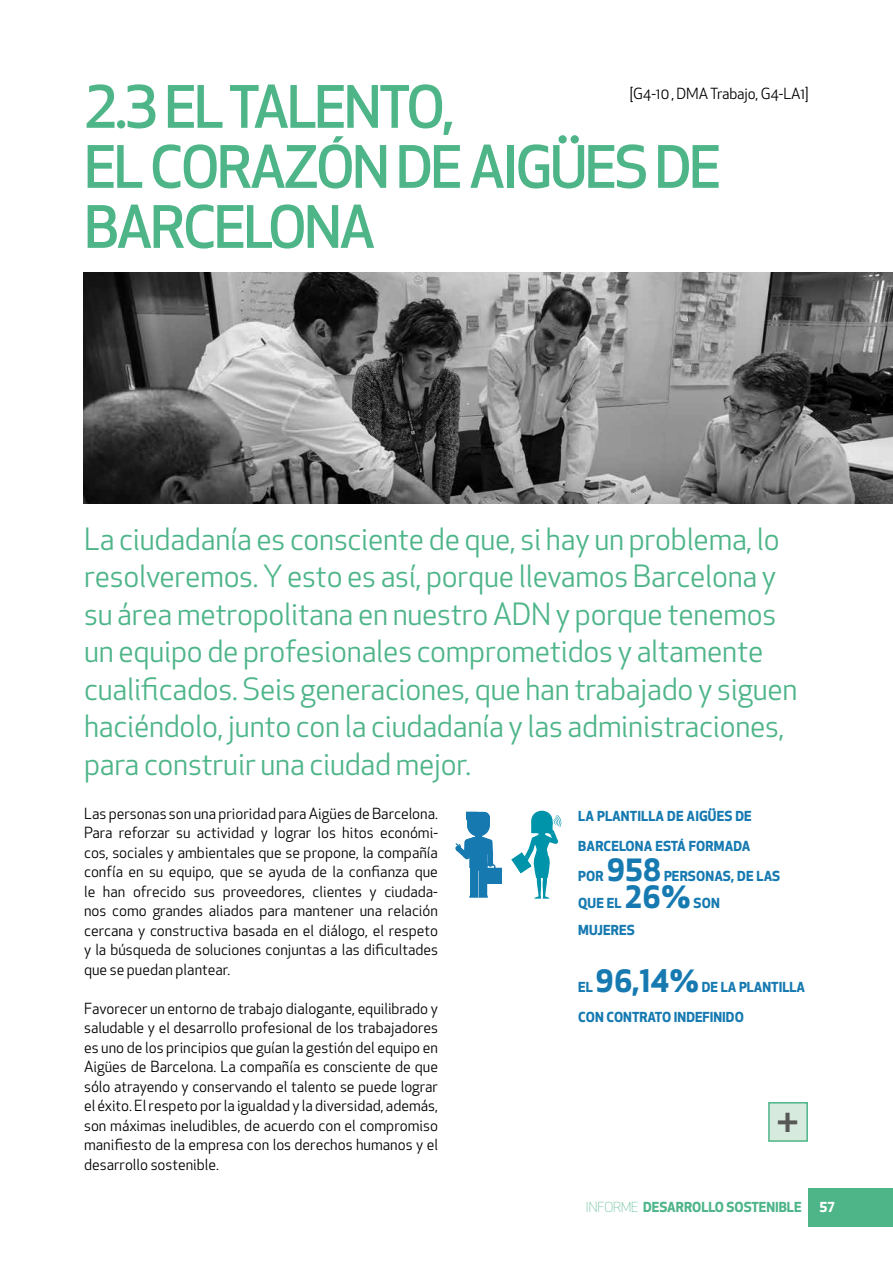
<style>
.page{position:relative;width:893px;height:1263px;background:#fff}
.page>*{position:absolute;margin:0;border:0;box-sizing:border-box;transform-origin:0 0}
.t1{font:500 57px/60px "Apex New";letter-spacing:-.045em;color:#4eb589}
.t2{font:30px/37.5px "Apex New";letter-spacing:-.01em;color:#4eb589}
.t3{font:700 30px "Apex New";color:#167ab1}
.t4{font:700 25.65px "Apex New";color:#575756}
.t5{font:15px/19.5px "Apex New";color:#000;text-align:justify}
.t6{font:700 13.5px "Apex New";letter-spacing:.01em;color:#167ab1}
.t7{font:700 13.5px "Apex New";color:#4eb589}
.t8{font:700 13.5px "Apex New";color:#fff}
.s1{font-weight:300}
</style>
<div class="page">
<div style="left:809px;top:1188px;width:84px;height:38px;background:#4eb589"></div>
<img style="left:84px;top:272px;width:809px;height:232px">
<div style="left:768px;top:1102px;width:40px;height:40px;background:#d6eadd;border:2px solid #4eb589"></div>
<svg style="left:455px;top:812px;width:47px;height:85px"></svg>
<svg style="left:511px;top:811px;width:50px;height:88px"></svg>
<h1 class="t1" style="left:84px;top:76px;width:639px">2.3 EL TALENTO,<br>EL CORAZÓN DE AIGÜES DE<br>BARCELONA</h1>
<p class="t5" style="left:630px;top:84px;width:180px">[G4-10 , DMA Trabajo, G4-LA1]</p>
<p class="t2" style="left:84px;top:520px;width:715px">La ciudadanía es consciente de que, si hay un problema, lo resolveremos. Y esto es así, porque llevamos Barcelona y su área metropolitana en nuestro ADN y porque tenemos un equipo de profesionales comprometidos y altamente cualificados. Seis generaciones, que han trabajado y siguen haciéndolo, junto con la ciudadanía y las administraciones, para construir una ciudad mejor.</p>
<p class="t5" style="left:84px;top:803px;width:355px">Las personas son una prioridad para Aigües de Barcelona.<br>Para reforzar su actividad y lograr los hitos económi&shy;cos, sociales y ambientales que se propone, la compañía confía en su equipo, que se ayuda de la confianza que le han ofrecido sus proveedores, clientes y ciudada&shy;nos como grandes aliados para mantener una relación cercana y constructiva basada en el diálogo, el respeto y la búsqueda de soluciones conjuntas a las dificultades que se puedan plantear.</p>
<p class="t5" style="left:84px;top:998px;width:355px">Favorecer un entorno de trabajo dialogante, equilibrado y saludable y el desarrollo profesional de los trabajadores es uno de los principios que guían la gestión del equipo en Aigües de Barcelona. La compañía es consciente de que sólo atrayendo y conservando el talento se puede lograr el éxito. El respeto por la igualdad y la diversidad, además, son máximas ineludibles, de acuerdo con el compromiso manifiesto de la empresa con los derechos humanos y el desarrollo sostenible.</p>
<p class="t6" style="left:578px;top:806px;width:175px">LA PLANTILLA DE AIGÜES DE</p>
<p class="t6" style="left:578px;top:836px;width:174px">BARCELONA ESTÁ FORMADA</p>
<p class="t6" style="left:578px;top:866px;width:27px">POR</p>
<h2 class="t3" style="left:607px;top:848px;width:56px">958</h2>
<p class="t6" style="left:664px;top:866px;width:118px">PERSONAS, DE LAS</p>
<h2 class="t3" style="left:625px;top:875px;width:68px">26%</h2>
<p class="t6" style="left:578px;top:893px;width:45px">QUE EL</p>
<p class="t6" style="left:694px;top:893px;width:28px">SON</p>
<p class="t6" style="left:578px;top:920px;width:58px">MUJERES</p>
<h2 class="t3" style="left:596px;top:959px;width:105px">96,14%</h2>
<p class="t6" style="left:702px;top:977px;width:105px">DE LA PLANTILLA</p>
<p class="t6" style="left:578px;top:1007px;width:167px">CON CONTRATO INDEFINIDO</p>
<p class="t6" style="left:578px;top:977px;width:16px">EL</p>
<h3 class="t4" style="left:776px;top:1103px;width:25px">+</h3>
<p class="t7" style="left:586px;top:1198px;width:217px"><span class="s1">INFORME</span> DESARROLLO SOSTENIBLE</p>
<p class="t8" style="left:820px;top:1198px;width:16px">57</p>
</div>
